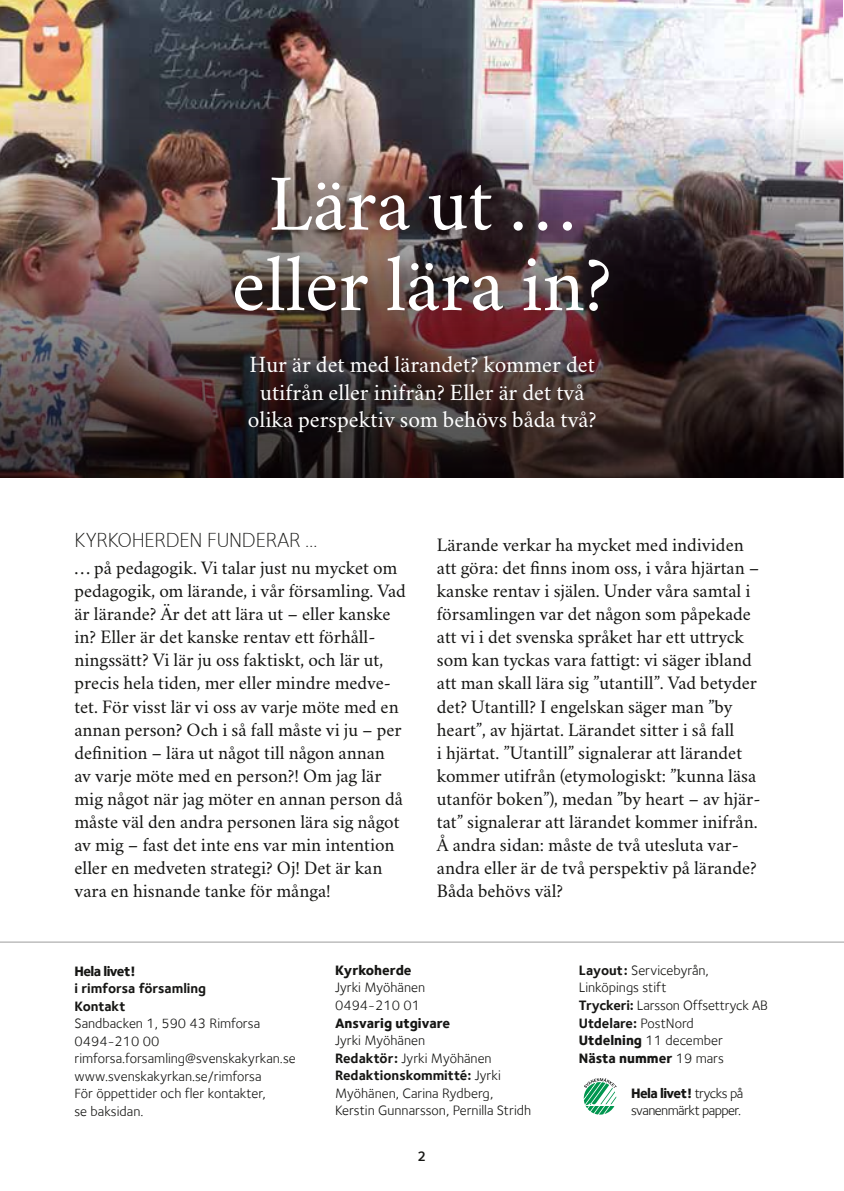
<style>
.page{position:relative;width:844px;height:1191px;background:#fff}
.page>*{position:absolute;margin:0;border:0;box-sizing:border-box;transform-origin:0 0}
.t1{font:80.5px/80.5px "Crimson Svk 2.0";color:#fff;text-align:center}
.t2{font:23.62px/27.5px "Crimson Svk 2.0";color:#fff;text-align:center}
.t3{font:21px "Foundry Sterling Light Expert";letter-spacing:-.01em;color:#161614}
.t4{font:19.25px/23.1px "Crimson Svk 2.0";color:#161614}
.t5{font:14px/17.5px "Foundry Sterling";color:#161614}
.t6{font:14px/17.5px "Foundry Sterling";letter-spacing:-.04em;color:#161614}
.t7{font:700 14px/17.5px "Foundry Sterling";color:#161614}
.t8{font:800 14px "Foundry Sterling";color:#161614}
.t9{font:800 14px "Foundry Sterling";letter-spacing:-.04em;color:#161614}
.t10{font:600 14px "Foundry Sterling";color:#161614}
.s1{font-weight:700}
.s2{font-weight:800}
</style>
<div class="page">
<img style="left:0;top:0;width:842px;height:87px">
<img style="left:0;top:87px;width:843px;height:390px">
<svg style="left:583px;top:1078px;width:34px;height:37px"></svg>
<hr style="left:0;top:941px;width:843px;height:1px;background:#9d9d9c">
<img style="left:203px;top:147px;width:436px;height:195px">
<svg style="left:219px;top:327px;width:405px;height:133px;background:#3c2b2b"></svg>
<h1 class="t1" style="left:232px;top:158px;width:382px">Lära ut … eller lära in?</h1>
<p class="t2" style="left:248px;top:349px;width:350px">Hur är det med lärandet? kommer det utifrån eller inifrån? Eller är det två olika perspektiv som behövs båda två?</p>
<p class="t3" style="left:74px;top:527px;width:244px">KYRKOHERDEN FUNDERAR …</p>
<p class="t4" style="left:74px;top:555px;width:333px">… på pedagogik. Vi talar just nu mycket om pedagogik, om lärande, i vår församling. Vad är lärande? Är det att lära ut – eller kanske in? Eller är det kanske rentav ett förhåll&shy;ningssätt? Vi lär ju oss faktiskt, och lär ut, precis hela tiden, mer eller mindre medve&shy;tet. För visst lär vi oss av varje möte med en annan person? Och i så fall måste vi ju – per definition – lära ut något till någon annan av varje möte med en person?! Om jag lär mig något när jag möter en annan person då måste väl den andra personen lära sig något av mig – fast det inte ens var min intention eller en medveten strategi? Oj! Det är kan vara en hisnande tanke för många!</p>
<p class="t4" style="left:437px;top:532px;width:325px">Lärande verkar ha mycket med individen att göra: det finns inom oss, i våra hjärtan – kanske rentav i själen. Under våra samtal i församlingen var det någon som påpekade att vi i det svenska språket har ett uttryck som kan tyckas vara fattigt: vi säger ibland att man skall lära sig ”utantill”. Vad betyder det? Utantill? I engelskan säger man ”by heart”, av hjärtat. Lärandet sitter i så fall<br>i hjärtat. ”Utantill” signalerar att lärandet kommer utifrån (etymologiskt: ”kunna läsa utanför boken”), medan ”by heart – av hjär&shy;tat” signalerar att lärandet kommer inifrån.<br>Å andra sidan: måste de två utesluta var&shy;andra eller är de två perspektiv på lärande?<br>Båda behövs väl?</p>
<p class="t9" style="left:74px;top:962px;width:63px">Hela livet!</p>
<p class="t7" style="left:74px;top:979px;width:133px">i rimforsa församling<br>Kontakt</p>
<p class="t5" style="left:74px;top:1014px;width:223px">Sandbacken 1, 590 43 Rimforsa<br>0494-210 00 rimforsa.forsamling@svenskakyrkan.se www.svenskakyrkan.se/rimforsa<br>För öppettider och fler kontakter,<br>se baksidan.</p>
<p class="t8" style="left:335px;top:961px;width:78px">Kyrkoherde</p>
<p class="t5" style="left:335px;top:979px;width:92px">Jyrki Myöhänen<br>0494-210 01</p>
<p class="t8" style="left:335px;top:1014px;width:117px">Ansvarig utgivare</p>
<p class="t5" style="left:335px;top:1031px;width:197px">Jyrki Myöhänen<br><span class="s1">Redaktör:</span> Jyrki Myöhänen<br><span class="s1">Redaktionskommitté:</span> Jyrki<br>Myöhänen, Carina Rydberg,<br>Kerstin Gunnarsson, Pernilla Stridh</p>
<p class="t10" style="left:417px;top:1148px;width:10px">2</p>
<p class="t5" style="left:578px;top:961px;width:191px"><span class="s1">Layout:</span> Servicebyrån,<br>Linköpings stift<br><span class="s1">Tryckeri:</span> Larsson Offsettryck AB<br><span class="s1">Utdelare:</span> PostNord<br><span class="s2">Utdelning</span> 11 december<br><span class="s2">Nästa nummer</span> 19 mars</p>
<p class="t6" style="left:631px;top:1084px;width:113px"><span class="s2">Hela livet!</span> trycks på svanenmärkt papper.</p>
</div>
